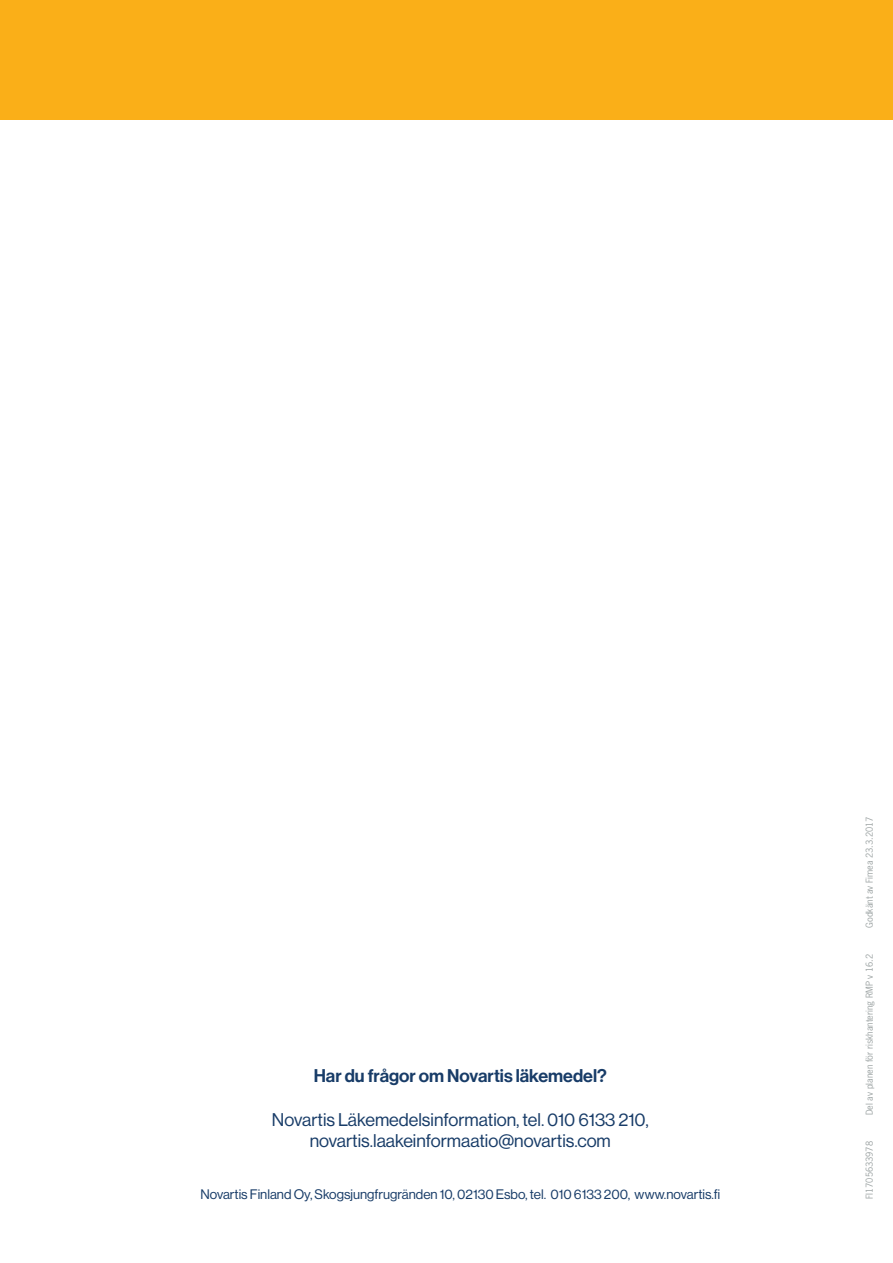
<style>
.page{position:relative;width:893px;height:1263px;background:#fff}
.page>*{position:absolute;margin:0;border:0;box-sizing:border-box;transform-origin:0 0}
.t1{font:18px/21.6px "Volta Modern Display 55 Roman";color:#183c68;text-align:center}
.t2{font:500 18px "Volta Modern Display 65";color:#183c68}
.t3{font:13.5px "Volta Modern Display 55 Roman";color:#183c68}
.t4{font:9px "News Gothic Std";color:#9ca3a3}
</style>
<div class="page">
<div style="left:0;top:0;width:893px;height:119px;background:#faaf18"></div>
<p class="t2" style="left:314px;top:1066px;width:295px">Har du frågor om Novartis läkemedel?</p>
<p class="t1" style="left:272px;top:1108px;width:378px">Novartis Läkemedelsinformation, tel. 010 6133 210, novartis.laakeinformaatio@novartis.com</p>
<p class="t3" style="left:200px;top:1187px;width:521px">Novartis Finland Oy, Skogsjungfrugränden 10, 02130 Esbo, tel. 010 6133 200, www.novartis.fi</p>
<p class="t4" style="left:864px;top:928px;width:113px;rotate:-90deg">Godkänt av Fimea 23.3.2017</p>
<p class="t4" style="left:864px;top:1115px;width:163px;rotate:-90deg">Del av planen för riskhantering RMP v 16.2</p>
<p class="t4" style="left:864px;top:1199px;width:60px;rotate:-90deg">FI1705633978</p>
</div>
